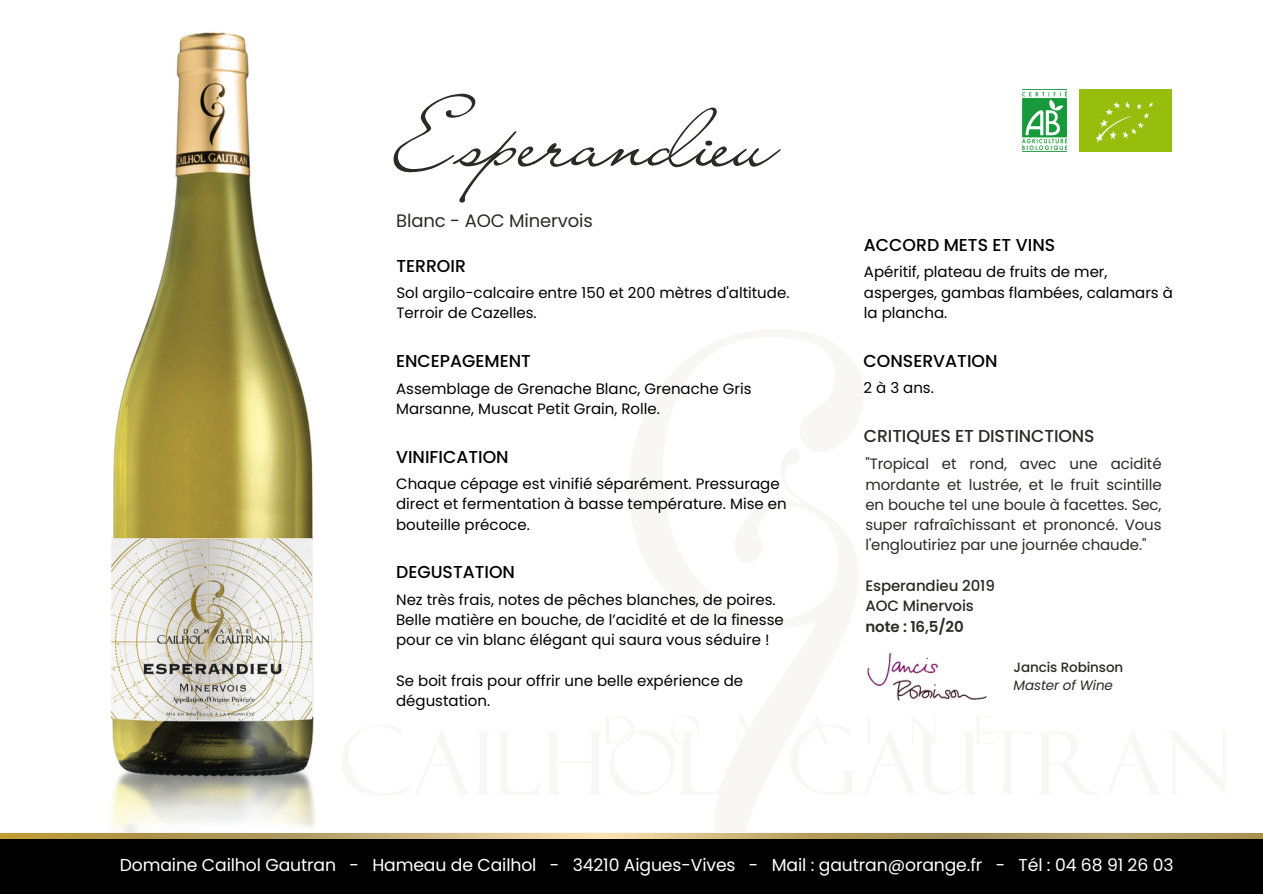
<style>
.page{position:relative;width:1263px;height:894px;background:#fff}
.page>*{position:absolute;margin:0;border:0;box-sizing:border-box;transform-origin:0 0}
.t1{font:87px "Liana";color:#2b2a29}
.t2{font:18px "Poppins";letter-spacing:-.005em;color:#2b2a29}
.t3{font:17.25px "Poppins";letter-spacing:-.005em;color:#fff}
.t4{font:500 17.25px "Poppins";color:#000}
.t5{font:500 17.25px "Poppins";letter-spacing:-.005em;color:#2b2a29}
.t6{font:15px/20.2px "Poppins";color:#000}
.t7{font:15px/20.2px "Poppins";letter-spacing:-.005em;color:#2b2a29;text-align:justify}
.t8{font:500 15px/20.2px "Poppins";letter-spacing:-.005em;color:#2b2a29}
.t9{font:500 13.5px "Poppins";letter-spacing:-.005em;color:#2b2a29}
.t10{font:italic 13.5px "Poppins";letter-spacing:-.005em;color:#2b2a29}
.s1{font-weight:600}
</style>
<div class="page">
<img style="left:97px;top:32px;width:241px;height:801px">
<div style="left:0;top:837px;width:1263px;height:56px;background:#000"></div>
<hr style="left:0;top:831px;width:1255px;height:1px;background:#f1f0e9">
<svg style="left:572px;top:330px;width:395px;height:502px"></svg>
<svg style="left:342px;top:715px;width:380px;height:80px"></svg>
<svg style="left:735px;top:715px;width:34px;height:28px"></svg>
<svg style="left:789px;top:715px;width:438px;height:79px"></svg>
<svg style="left:0;top:833px;width:1263px;height:5px;background:#bea96b"></svg>
<img style="left:865px;top:647px;width:122px;height:63px">
<img style="left:1022px;top:89px;width:44px;height:61px">
<img style="left:1079px;top:89px;width:92px;height:62px">
<p class="t1" style="left:396px;top:83px;width:382px">Esperandieu</p>
<p class="t2" style="left:396px;top:208px;width:198px">Blanc - AOC Minervois</p>
<h2 class="t4" style="left:396px;top:253px;width:71px">TERROIR</h2>
<p class="t6" style="left:396px;top:282px;width:395px">Sol argilo-calcaire entre 150 et 200 mètres d'altitude.</p>
<h2 class="t6" style="left:396px;top:303px;width:142px">Terroir de Cazelles.</h2>
<p class="t4" style="left:396px;top:349px;width:136px">ENCEPAGEMENT</p>
<h2 class="t6" style="left:396px;top:378px;width:357px">Assemblage de Grenache Blanc, Grenache Gris<br>Marsanne, Muscat Petit Grain, Rolle.</h2>
<p class="t4" style="left:396px;top:444px;width:114px">VINIFICATION</p>
<h2 class="t6" style="left:396px;top:473px;width:392px">Chaque cépage est vinifié séparément. Pressurage direct et fermentation à basse température. Mise en bouteille précoce.</h2>
<p class="t4" style="left:396px;top:560px;width:120px">DEGUSTATION</p>
<p class="t6" style="left:396px;top:589px;width:389px">Nez très frais, notes de pêches blanches, de poires.<br>Belle matière en bouche, de l’acidité et de la finesse pour ce vin blanc élégant qui saura vous séduire !</p>
<h2 class="t6" style="left:396px;top:670px;width:348px">Se boit frais pour offrir une belle expérience de dégustation.</h2>
<p class="t4" style="left:864px;top:233px;width:193px">ACCORD METS ET VINS</p>
<h4 class="t6" style="left:864px;top:262px;width:310px">Apéritif, plateau de fruits de mer, asperges, gambas flambées, calamars à la plancha.</h4>
<p class="t4" style="left:864px;top:349px;width:135px">CONSERVATION</p>
<p class="t6" style="left:864px;top:378px;width:72px">2 à 3 ans.</p>
<p class="t5" style="left:864px;top:424px;width:232px">CRITIQUES ET DISTINCTIONS</p>
<p class="t7" style="left:865px;top:454px;width:298px">"Tropical et rond, avec une acidité mordante et lustrée, et le fruit scintille en bouche tel une boule à facettes. Sec, super rafraîchissant et prononcé. Vous l'engloutiriez par une journée chaude."</p>
<h3 class="t8" style="left:865px;top:575px;width:131px">Esperandieu 2019<br>AOC Minervois <span class="s1">note : 16,5/20</span></h3>
<h2 class="t9" style="left:1013px;top:657px;width:111px">Jancis Robinson</h2>
<p class="t10" style="left:1013px;top:675px;width:101px">Master of Wine</p>
<h1 class="t3" style="left:120px;top:852px;width:1055px">Domaine Cailhol Gautran - Hameau de Cailhol - 34210 Aigues-Vives - Mail : gautran@orange.fr - Tél : 04 68 91 26 03</h1>
</div>
